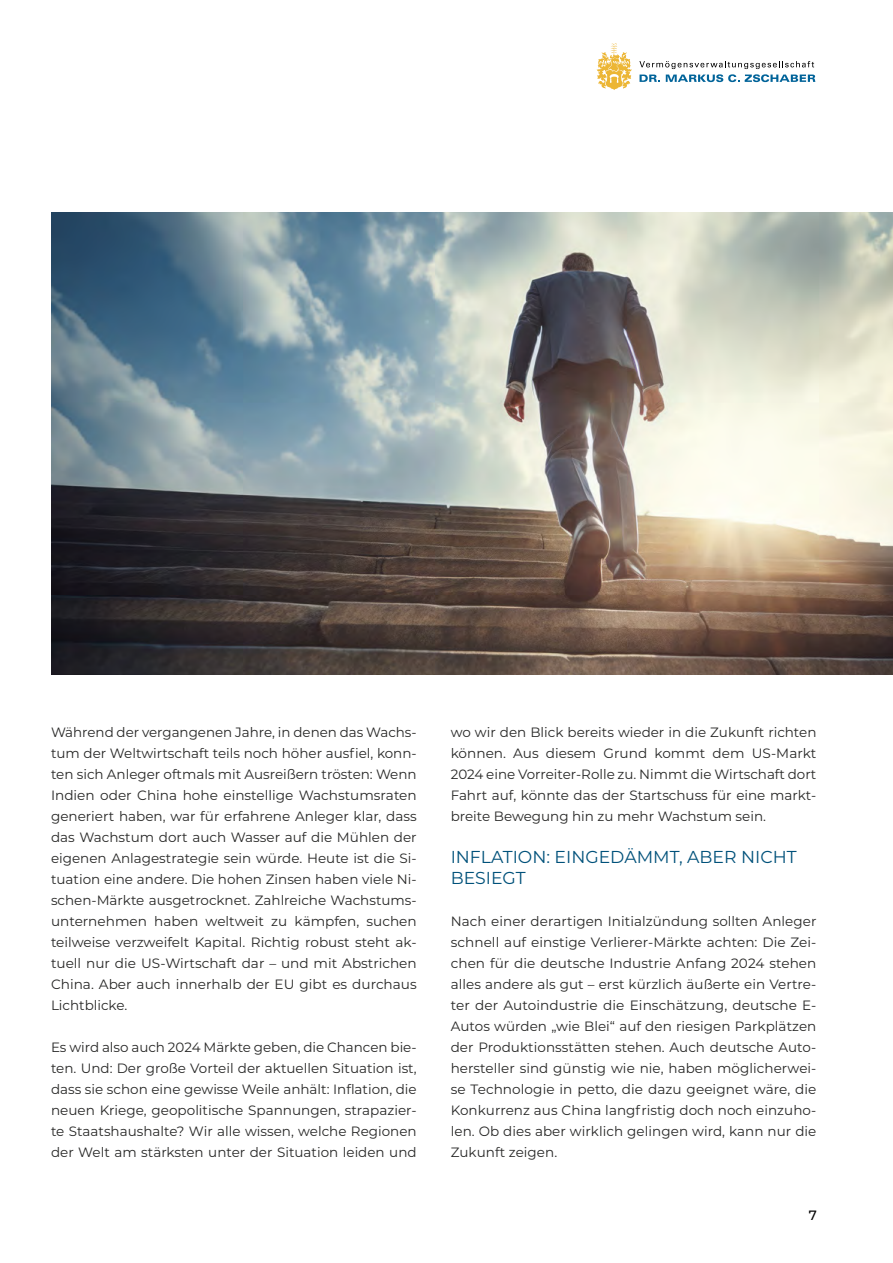
<style>
.page{position:relative;width:893px;height:1263px;background:#fff}
.page>*{position:absolute;margin:0;border:0;box-sizing:border-box;transform-origin:0 0}
.t1{font:17.25px/21px "Montserrat";color:#00517a}
.t2{font:13.5px/21px "Montserrat";color:#272726;text-align:justify}
.t3{font:500 13.5px "Montserrat";color:#000}
</style>
<div class="page">
<svg style="left:597px;top:43px;width:35px;height:47px"></svg>
<svg style="left:639px;top:61px;width:176px;height:21px"></svg>
<img style="left:51px;top:212px;width:842px;height:462px">
<p class="t2" style="left:51px;top:721px;width:367px">Während der vergangenen Jahre, in denen das Wachs&shy;tum der Weltwirtschaft teils noch höher ausfiel, konn&shy;ten sich Anleger oftmals mit Ausreißern trösten: Wenn Indien oder China hohe einstellige Wachstumsraten generiert haben, war für erfahrene Anleger klar, dass das Wachstum dort auch Wasser auf die Mühlen der eigenen Anlagestrategie sein würde. Heute ist die Si&shy;tuation eine andere. Die hohen Zinsen haben viele Ni&shy;schen-Märkte ausgetrocknet. Zahlreiche Wachstums&shy;unternehmen haben weltweit zu kämpfen, suchen teilweise verzweifelt Kapital. Richtig robust steht ak&shy;tuell nur die US-Wirtschaft dar – und mit Abstrichen China. Aber auch innerhalb der EU gibt es durchaus Lichtblicke.</p>
<p class="t2" style="left:51px;top:1036px;width:367px">Es wird also auch 2024 Märkte geben, die Chancen bie&shy;ten. Und: Der große Vorteil der aktuellen Situation ist, dass sie schon eine gewisse Weile anhält: Inflation, die neuen Kriege, geopolitische Spannungen, strapazier&shy;te Staatshaushalte? Wir alle wissen, welche Regionen der Welt am stärksten unter der Situation leiden und</p>
<p class="t2" style="left:451px;top:721px;width:367px">wo wir den Blick bereits wieder in die Zukunft richten können. Aus diesem Grund kommt dem US-Markt 2024 eine Vorreiter-Rolle zu. Nimmt die Wirtschaft dort Fahrt auf, könnte das der Startschuss für eine markt&shy;breite Bewegung hin zu mehr Wachstum sein.</p>
<p class="t1" style="left:451px;top:846px;width:347px">INFLATION: EINGEDÄMMT, ABER NICHT<br>BESIEGT</p>
<p class="t2" style="left:451px;top:910px;width:367px">Nach einer derartigen Initialzündung sollten Anleger schnell auf einstige Verlierer-Märkte achten: Die Zei&shy;chen für die deutsche Industrie Anfang 2024 stehen alles andere als gut – erst kürzlich äußerte ein Vertre&shy;ter der Autoindustrie die Einschätzung, deutsche E-Autos würden „wie Blei“ auf den riesigen Parkplätzen der Produktionsstätten stehen. Auch deutsche Auto&shy;hersteller sind günstig wie nie, haben möglicherwei&shy;se Technologie in petto, die dazu geeignet wäre, die Konkurrenz aus China langfristig doch noch einzuho&shy;len. Ob dies aber wirklich gelingen wird, kann nur die Zukunft zeigen.</p>
<p class="t3" style="left:809px;top:1206px;width:10px">7</p>
</div>
